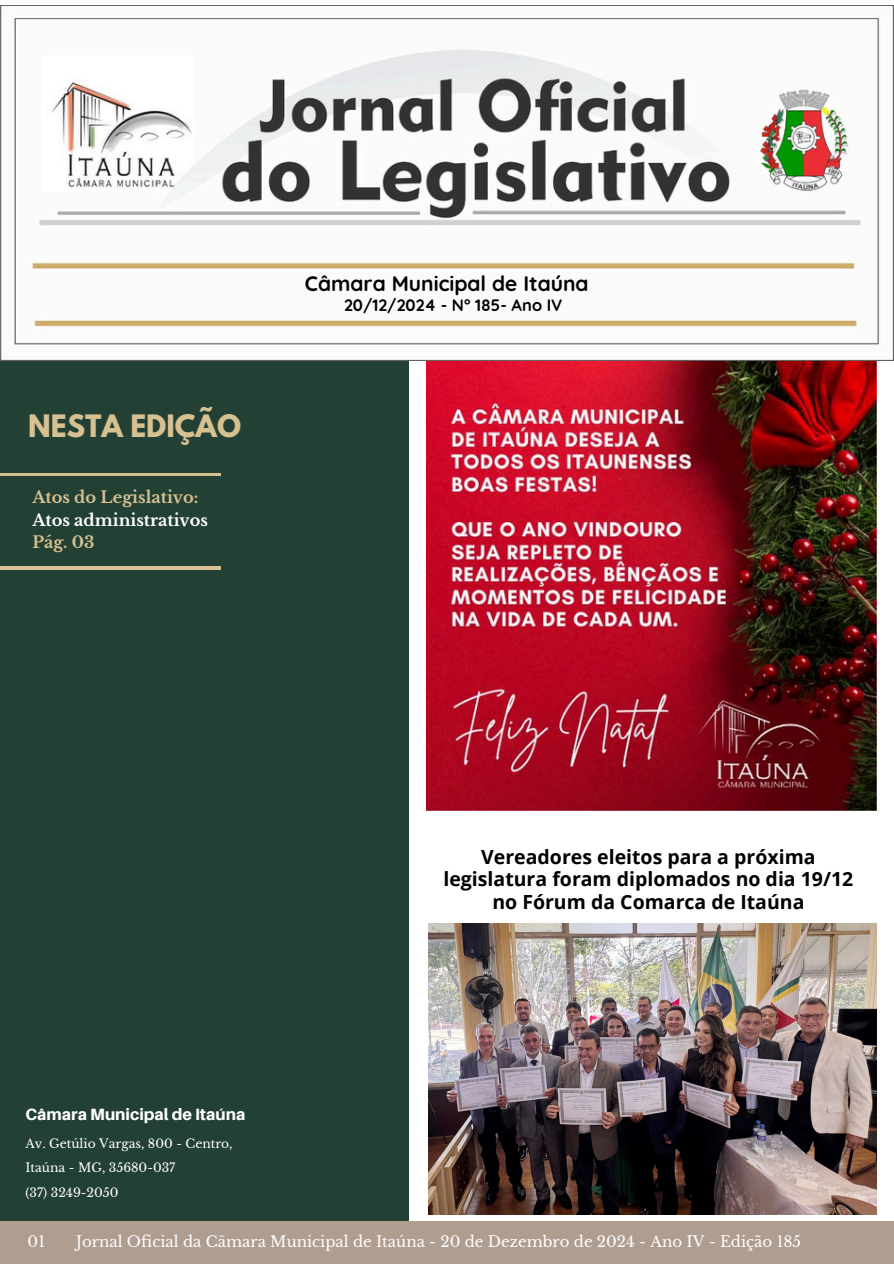
<style>
.page{position:relative;width:894px;height:1264px;background:#fff}
.page>*{position:absolute;margin:0;border:0;box-sizing:border-box;transform-origin:0 0}
.t1{font:700 27.45px "League Spartan";color:#d7c190}
.t2{font:700 21px "Quicksand";color:#000}
.t3{font:700 19.5px/22.5px "Open Sans";color:#000;text-align:center}
.t4{font:700 16.5px "Quicksand";color:#000}
.t5{font:800 16.35px "Aileron";color:#fff}
.t6{font:700 16.2px/22.5px "Libre Baskerville";color:#d7c190}
.t7{font:15px "Libre Baskerville";color:#fff}
.t8{font:12.15px/24.5px "Libre Baskerville";color:#fff}
.s1{color:#fff}
</style>
<div class="page">
<div style="left:0;top:354px;width:408px;height:866px;background:#234035"></div>
<hr style="left:0;top:473px;width:220px;height:2px;background:#d7c190">
<div style="left:0;top:1221px;width:893px;height:42px;background:#af9d90"></div>
<img style="left:0;top:5px;width:893px;height:356px">
<hr style="left:0;top:567px;width:220px;height:2px;background:#d7c190">
<img style="left:426px;top:361px;width:449px;height:449px">
<img style="left:428px;top:923px;width:448px;height:291px">
<h3 class="t1" style="left:28px;top:412px;width:214px">NESTA EDIÇÃO</h3>
<p class="t6" style="left:32px;top:486px;width:177px">Atos do Legislativo:<br><span class="s1">Atos administrativos<br></span>Pág. 03</p>
<p class="t2" style="left:305px;top:270px;width:285px">Câmara Municipal de Itaúna</p>
<h3 class="t4" style="left:344px;top:294px;width:220px">20/12/2024 - N° 185- Ano IV</h3>
<h1 class="t5" style="left:25px;top:1103px;width:221px">Câmara Municipal de Itaúna</h1>
<p class="t8" style="left:25px;top:1131px;width:208px">Av. Getúlio Vargas, 800 - Centro,<br>Itaúna - MG, 35680-037</p>
<p class="t8" style="left:25px;top:1180px;width:94px">(37) 3249-2050</p>
<h3 class="t3" style="left:443px;top:844px;width:411px">Vereadores eleitos para a próxima legislatura foram diplomados no dia 19/12 no Fórum da Comarca de Itaúna</h3>
<h2 class="t7" style="left:28px;top:1232px;width:19px">01</h2>
<p class="t7" style="left:76px;top:1232px;width:726px">Jornal Oficial da Câmara Municipal de Itaúna - 20 de Dezembro de 2024 - Ano IV - Edição 185</p>
</div>
